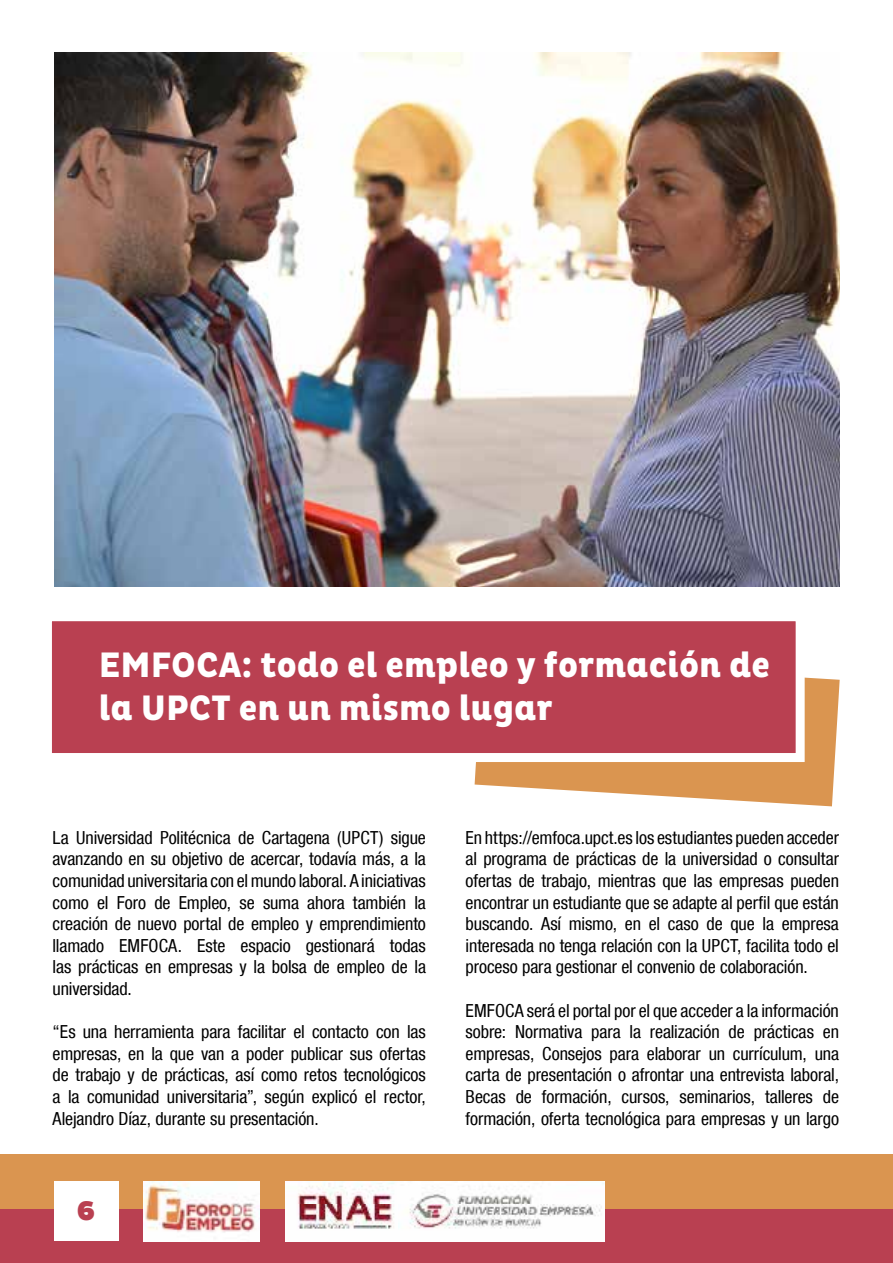
<style>
.page{position:relative;width:893px;height:1263px;background:#fff}
.page>*{position:absolute;margin:0;border:0;box-sizing:border-box;transform-origin:0 0}
.t1{font:800 36px/43.2px "Pluto Cond";color:#fff}
.t2{font:900 27px "Pluto Sans W01";color:#b94051}
.t3{font:condensed 18px/21.6px "Helvetica Neue LT Com";letter-spacing:-.005em;color:#000;text-align:justify}
</style>
<div class="page">
<div style="left:0;top:1209px;width:893px;height:54px;background:#b94051"></div>
<div style="left:0;top:1155px;width:893px;height:54px;background:#da9550"></div>
<img style="left:143px;top:1182px;width:116px;height:59px">
<div style="left:54px;top:1182px;width:64px;height:59px;background:#fff"></div>
<img style="left:286px;top:1182px;width:319px;height:59px">
<svg style="left:475px;top:677px;width:365px;height:129px;fill:#da9550"></svg>
<div style="left:47px;top:617px;width:753px;height:140px;background:#b94051"></div>
<div style="left:43px;top:612px;width:762px;height:150px;border:9px solid #fff"></div>
<img style="left:54px;top:53px;width:786px;height:534px">
<h1 class="t1" style="left:99px;top:644px;width:673px">EMFOCA: todo el empleo y formación de la UPCT en un mismo lugar</h1>
<p class="t3" style="left:53px;top:826px;width:375px">La Universidad Politécnica de Cartagena (UPCT) sigue avanzando en su objetivo de acercar, todavía más, a la comunidad universitaria con el mundo laboral. A iniciativas como el Foro de Empleo, se suma ahora también la creación de nuevo portal de empleo y emprendimiento llamado EMFOCA. Este espacio gestionará todas las prácticas en empresas y la bolsa de empleo de la universidad.</p>
<p class="t3" style="left:53px;top:1021px;width:375px">“Es una herramienta para facilitar el contacto con las empresas, en la que van a poder publicar sus ofertas de trabajo y de prácticas, así como retos tecnológicos a la comunidad universitaria”, según explicó el rector, Alejandro Díaz, durante su presentación.</p>
<h2 class="t2" style="left:77px;top:1195px;width:20px">6</h2>
<p class="t3" style="left:466px;top:826px;width:375px">En https://emfoca.upct.es los estudiantes pueden acceder al programa de prácticas de la universidad o consultar ofertas de trabajo, mientras que las empresas pueden encontrar un estudiante que se adapte al perfil que están buscando. Así mismo, en el caso de que la empresa interesada no tenga relación con la UPCT, facilita todo el proceso para gestionar el convenio de colaboración.</p>
<p class="t3" style="left:466px;top:999px;width:375px">EMFOCA será el portal por el que acceder a la información sobre: Normativa para la realización de prácticas en empresas, Consejos para elaborar un currículum, una carta de presentación o afrontar una entrevista laboral, Becas de formación, cursos, seminarios, talleres de formación, oferta tecnológica para empresas y un largo</p>
</div>
